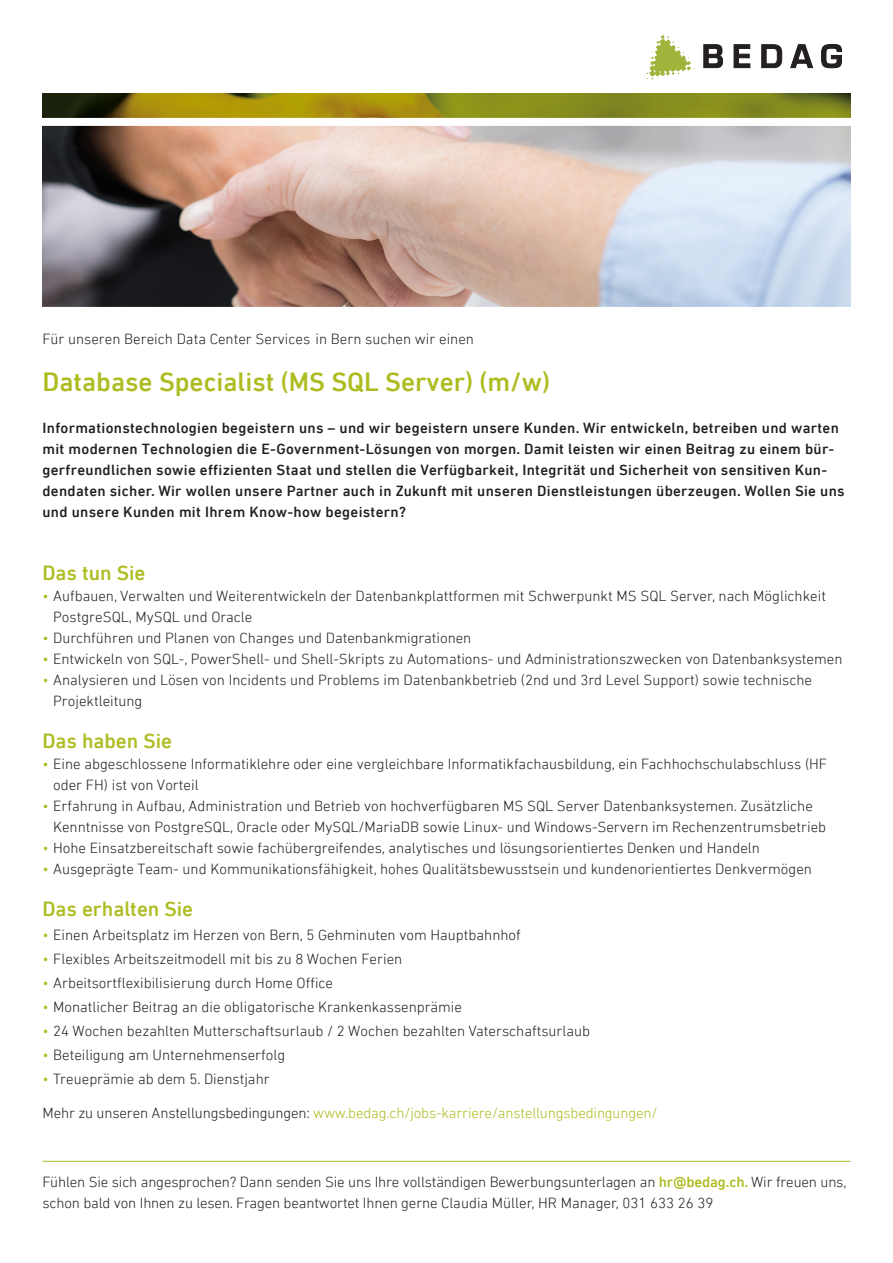
<style>
.page{position:relative;width:893px;height:1263px;background:#fff}
.page>*{position:absolute;margin:0;border:0;box-sizing:border-box;transform-origin:0 0}
.t1{font:500 27px "DIN Next LT Pro";color:#aebc21}
.t2{font:500 21px "DIN Next LT Pro";color:#aebc21}
.t3{font:300 15px/21px "DIN Next LT Pro";color:#231f20}
.t4{font:500 15px/21px "DIN Next LT Pro";letter-spacing:.02em;color:#231f20}
.t5{font:300 15px "DIN Next LT Pro";letter-spacing:-.01em;color:#aebc21}
.s1{color:#aebc21}
.s2{color:#231f20}
.s3{font-weight:500;color:#aebc21}
</style>
<div class="page">
<img style="left:43px;top:93px;width:807px;height:213px">
<hr style="left:43px;top:1161px;width:807px;height:1px;background:#aebc21">
<svg style="left:646px;top:35px;width:49px;height:44px"></svg>
<svg style="left:703px;top:44px;width:20px;height:24px"></svg>
<svg style="left:733px;top:44px;width:18px;height:24px"></svg>
<svg style="left:761px;top:44px;width:21px;height:24px"></svg>
<svg style="left:790px;top:44px;width:24px;height:24px"></svg>
<svg style="left:821px;top:44px;width:21px;height:25px"></svg>
<p class="t3" style="left:43px;top:328px;width:433px">Für unseren Bereich Data Center Services in Bern suchen wir einen</p>
<p class="t1" style="left:43px;top:366px;width:509px">Database Specialist (MS SQL Server) (m/w)</p>
<p class="t4" style="left:43px;top:417px;width:804px">Informationstechnologien begeistern uns – und wir begeistern unsere Kunden. Wir entwickeln, betreiben und warten mit modernen Technologien die E-Government-Lösungen von morgen. Damit leisten wir einen Beitrag zu einem bür&shy;gerfreundlichen sowie effizienten Staat und stellen die Verfügbarkeit, Integrität und Sicherheit von sensitiven Kun&shy;dendaten sicher. Wir wollen unsere Partner auch in Zukunft mit unseren Dienstleistungen überzeugen. Wollen Sie uns und unsere Kunden mit Ihrem Know-how begeistern?</p>
<p class="t2" style="left:43px;top:560px;width:104px">Das tun Sie</p>
<p class="t3" style="left:53px;top:585px;width:774px;text-indent:-11px"><span class="s1">•</span> Aufbauen, Verwalten und Weiterentwickeln der Datenbankplattformen mit Schwerpunkt MS SQL Server, nach Möglichkeit<br>PostgreSQL, MySQL und Oracle</p>
<p class="t3" style="left:43px;top:627px;width:430px"><span class="s1">•</span> Durchführen und Planen von Changes und Datenbankmigrationen</p>
<p class="t3" style="left:43px;top:648px;width:801px"><span class="s1">•</span> Entwickeln von SQL-, PowerShell- und Shell-Skripts zu Automations- und Administrationszwecken von Datenbanksystemen</p>
<p class="t3" style="left:53px;top:669px;width:760px;text-indent:-11px"><span class="s1">•</span> Analysieren und Lösen von Incidents und Problems im Datenbankbetrieb (2nd und 3rd Level Support) sowie technische<br>Projektleitung</p>
<p class="t2" style="left:43px;top:728px;width:131px">Das haben Sie</p>
<p class="t3" style="left:53px;top:753px;width:776px;text-indent:-11px"><span class="s1">•</span> Eine abgeschlossene Informatiklehre oder eine vergleichbare Informatikfachausbildung, ein Fachhochschulabschluss (HF oder FH) ist von Vorteil</p>
<p class="t3" style="left:53px;top:795px;width:774px;text-indent:-11px"><span class="s1">•</span> Erfahrung in Aufbau, Administration und Betrieb von hochverfügbaren MS SQL Server Datenbanksystemen. Zusätzliche<br>Kenntnisse von PostgreSQL, Oracle oder MySQL/MariaDB sowie Linux- und Windows-Servern im Rechenzentrumsbetrieb</p>
<p class="t3" style="left:43px;top:837px;width:719px"><span class="s1">•</span> Hohe Einsatzbereitschaft sowie fachübergreifendes, analytisches und lösungsorientiertes Denken und Handeln</p>
<p class="t3" style="left:43px;top:858px;width:771px"><span class="s1">•</span> Ausgeprägte Team- und Kommunikationsfähigkeit, hohes Qualitätsbewusstsein und kundenorientiertes Denkvermögen</p>
<p class="t2" style="left:43px;top:896px;width:152px">Das erhalten Sie</p>
<p class="t3" style="left:43px;top:924px;width:480px"><span class="s1">•</span> Einen Arbeitsplatz im Herzen von Bern, 5 Gehminuten vom Hauptbahnhof</p>
<p class="t3" style="left:43px;top:948px;width:361px"><span class="s1">•</span> Flexibles Arbeitszeitmodell mit bis zu 8 Wochen Ferien</p>
<p class="t3" style="left:43px;top:972px;width:292px"><span class="s1">•</span> Arbeitsortflexibilisierung durch Home Office</p>
<p class="t3" style="left:43px;top:996px;width:421px"><span class="s1">•</span> Monatlicher Beitrag an die obligatorische Krankenkassenprämie</p>
<p class="t3" style="left:43px;top:1020px;width:549px"><span class="s1">•</span> 24 Wochen bezahlten Mutterschaftsurlaub / 2 Wochen bezahlten Vaterschaftsurlaub</p>
<p class="t3" style="left:43px;top:1044px;width:244px"><span class="s1">•</span> Beteiligung am Unternehmenserfolg</p>
<p class="t3" style="left:43px;top:1068px;width:229px"><span class="s1">•</span> Treueprämie ab dem 5. Dienstjahr</p>
<p class="t5" style="left:43px;top:1104px;width:617px"><span class="s2">Mehr zu unseren Anstellungsbedingungen:</span> www.bedag.ch/jobs-karriere/anstellungsbedingungen/</p>
<p class="t3" style="left:43px;top:1171px;width:805px">Fühlen Sie sich angesprochen? Dann senden Sie uns Ihre vollständigen Bewerbungsunterlagen an <span class="s3">hr@bedag.ch.</span> Wir freuen uns, schon bald von Ihnen zu lesen. Fragen beantwortet Ihnen gerne Claudia Müller, HR Manager, 031 633 26 39</p>
</div>
